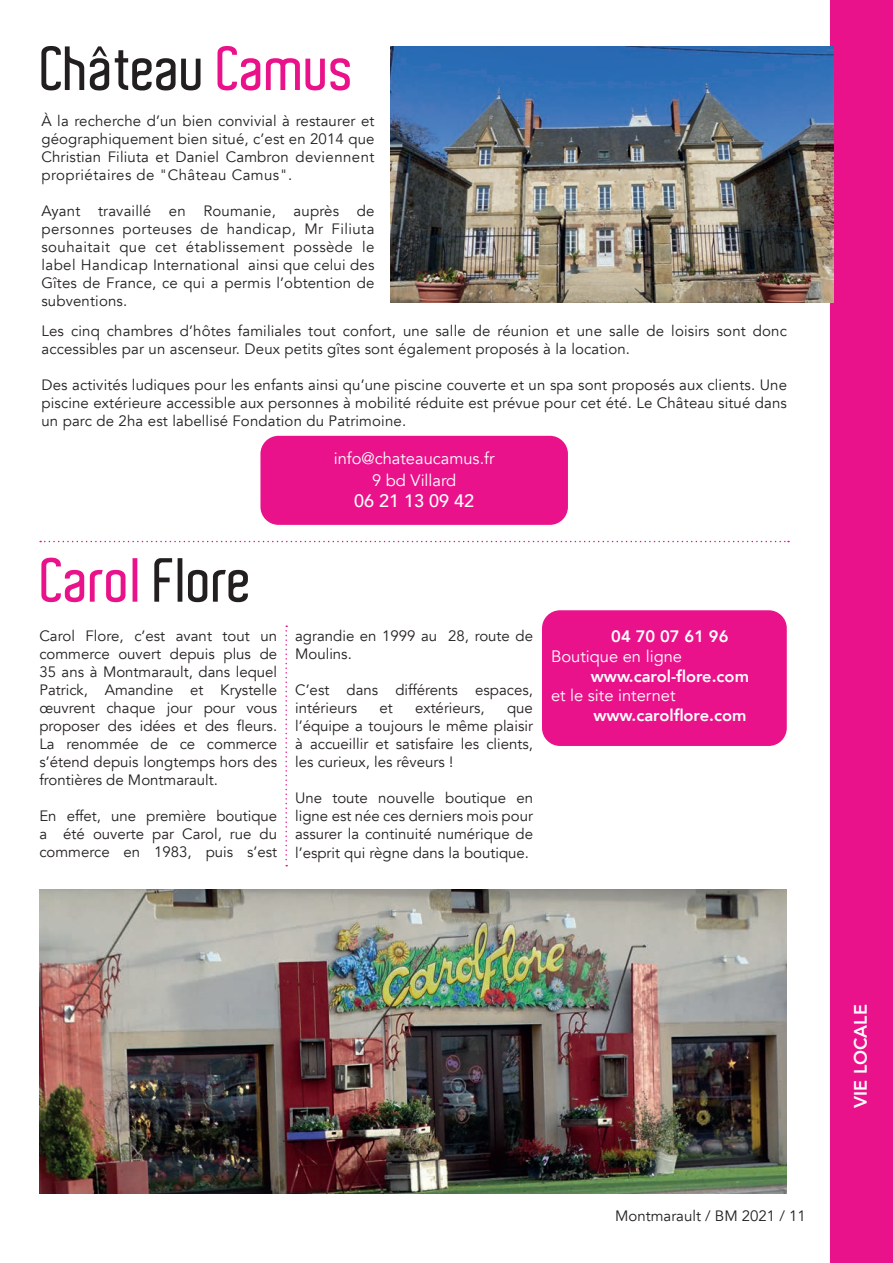
<style>
.page{position:relative;width:893px;height:1263px;background:#fff}
.page>*{position:absolute;margin:0;border:0;box-sizing:border-box;transform-origin:0 0}
.t1{font:600 60px "Aldo";color:#231f20;scale:.95 1}
.t2{font:600 60px "Aldo";color:#ea128a;scale:.95 1}
.t3{font:500 18px "Avenir";color:#fff}
.t4{font:800 18px "Avenir";color:#fff}
.t5{font:16.5px/21.6px "Avenir";color:#fff;text-align:center}
.t6{font:800 16.5px "Avenir";color:#fff}
.t7{font:15px/18px "Avenir";color:#231f20;text-align:justify}
.s1{color:#ea128a}
.s2{color:#231f20}
</style>
<div class="page">
<div style="left:828px;top:0;width:65px;height:1263px;background:#ea128a"></div>
<div style="left:542px;top:610px;width:245px;height:136px;background:#ea128a;border-radius:18px"></div>
<div style="left:260px;top:436px;width:308px;height:89px;background:#ea128a;border-radius:18px"></div>
<img style="left:391px;top:47px;width:442px;height:256px">
<img style="left:39px;top:890px;width:748px;height:304px">
<svg style="left:285px;top:625px;width:2px;height:241px"></svg>
<svg style="left:40px;top:541px;width:749px;height:1px"></svg>
<h1 class="t1" style="left:41px;top:35px;width:332px">Château <span class="s1">Camus</span></h1>
<p class="t7" style="left:41px;top:112px;width:335px">À la recherche d’un bien convivial à restaurer et géographiquement bien situé, c’est en 2014 que Christian Filiuta et Daniel Cambron deviennent propriétaires de "Château Camus".</p>
<p class="t7" style="left:41px;top:202px;width:335px">Ayant travaillé en Roumanie, auprès de personnes porteuses de handicap, Mr Filiuta souhaitait que cet établissement possède le label Handicap International ainsi que celui des Gîtes de France, ce qui a permis l’obtention de subventions.</p>
<p class="t7" style="left:41px;top:322px;width:747px">Les cinq chambres d’hôtes familiales tout confort, une salle de réunion et une salle de loisirs sont donc accessibles par un ascenseur. Deux petits gîtes sont également proposés à la location.</p>
<p class="t7" style="left:41px;top:376px;width:747px">Des activités ludiques pour les enfants ainsi qu’une piscine couverte et un spa sont proposés aux clients. Une piscine extérieure accessible aux personnes à mobilité réduite est prévue pour cet été. Le Château situé dans un parc de 2ha est labellisé Fondation du Patrimoine.</p>
<p class="t5" style="left:334px;top:448px;width:162px">info@chateaucamus.fr<br>9 bd Villard</p>
<p class="t3" style="left:354px;top:485px;width:122px">06 21 13 09 42</p>
<h1 class="t2" style="left:41px;top:547px;width:224px">Carol <span class="s2">Flore</span></h1>
<p class="t7" style="left:39px;top:627px;width:239px">Carol Flore, c’est avant tout un commerce ouvert depuis plus de 35 ans à Montmarault, dans lequel Patrick, Amandine et Krystelle œuvrent chaque jour pour vous proposer des idées et des fleurs.<br>La renommée de ce commerce s’étend depuis longtemps hors des frontières de Montmarault.</p>
<p class="t7" style="left:39px;top:807px;width:239px">En effet, une première boutique a été ouverte par Carol, rue du commerce en 1983, puis s’est</p>
<p class="t7" style="left:295px;top:627px;width:239px">agrandie en 1999 au 28, route de<br>Moulins.</p>
<p class="t7" style="left:295px;top:681px;width:239px">C’est dans différents espaces, intérieurs</p>
<p class="t7" style="left:379px;top:699px;width:15px">et</p>
<p class="t7" style="left:415px;top:699px;width:71px">extérieurs,</p>
<p class="t7" style="left:295px;top:699px;width:239px;text-indent:212px">que l’équipe a toujours le même plaisir à accueillir et satisfaire les clients, les curieux, les rêveurs !</p>
<p class="t7" style="left:295px;top:789px;width:239px">Une toute nouvelle boutique en ligne est née ces derniers mois pour assurer la continuité numérique de</p>
<p class="t7" style="left:295px;top:844px;width:235px">l’esprit qui règne dans la boutique.</p>
<p class="t6" style="left:611px;top:623px;width:119px">04 70 07 61 96</p>
<p class="t5" style="left:551px;top:646px;width:133px">Boutique en ligne</p>
<p class="t6" style="left:591px;top:663px;width:160px">www.carol-flore.com</p>
<p class="t5" style="left:551px;top:685px;width:126px">et le site internet</p>
<p class="t6" style="left:593px;top:703px;width:155px">www.carolflore.com</p>
<p class="t7" style="left:615px;top:1207px;width:192px">Montmarault / BM 2021 / 11</p>
<p class="t4" style="left:846px;top:1108px;width:105px;rotate:-90deg">VIE LOCALE</p>
</div>
